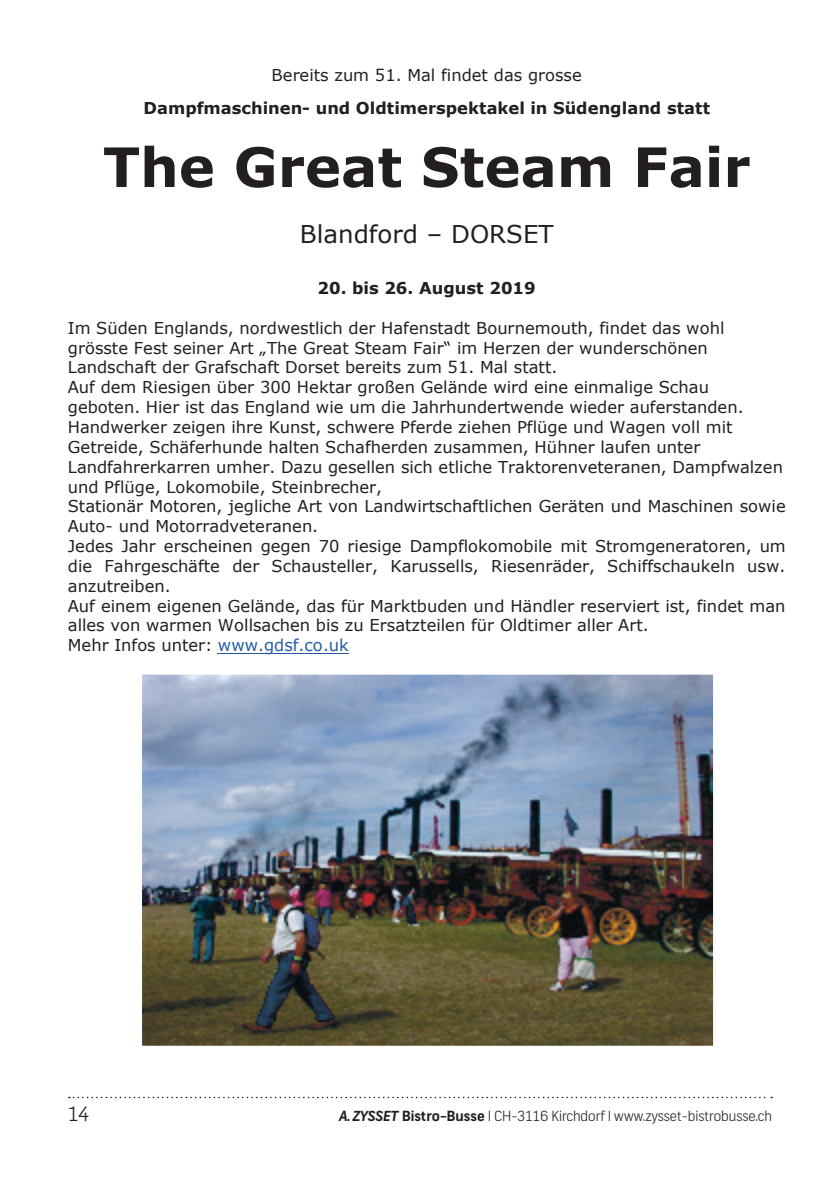
<style>
.page{position:relative;width:840px;height:1191px;background:#fff}
.page>*{position:absolute;margin:0;border:0;box-sizing:border-box;transform-origin:0 0}
.t1{font:700 54.4px "Verdana";color:#231f20}
.t2{font:24.4px "Verdana";color:#231f20}
.t3{font:300 20px "Frank";color:#231f20}
.t4{font:16.4px/19.8px "Verdana";color:#231f20}
.t5{font:700 16.4px "Verdana";color:#231f20}
.t6{font:300 14px "Frank";color:#231f20}
.s1{color:#245aa5}
.s2{font-weight:700;font-style:italic}
.s3{font-weight:700}
</style>
<div class="page">
<svg style="left:69px;top:1096px;width:702px;height:2px"></svg>
<hr style="left:218px;top:653px;width:131px;height:1px;background:#245aa5">
<img style="left:142px;top:674px;width:570px;height:371px">
<p class="t4" style="left:271px;top:64px;width:311px">Bereits zum 51. Mal findet das grosse</p>
<p class="t5" style="left:143px;top:97px;width:568px">Dampfmaschinen- und Oldtimerspektakel in Südengland statt</p>
<h1 class="t1" style="left:103px;top:132px;width:648px">The Great Steam Fair</h1>
<h2 class="t2" style="left:300px;top:218px;width:255px">Blandford – DORSET</h2>
<p class="t5" style="left:317px;top:277px;width:220px">20. bis 26. August 2019</p>
<p class="t4" style="left:68px;top:317px;width:719px">Im Süden Englands, nordwestlich der Hafenstadt Bournemouth, findet das wohl grösste Fest seiner Art „The Great Steam Fair“ im Herzen der wunderschönen Landschaft der Grafschaft Dorset bereits zum 51. Mal statt.<br>Auf dem Riesigen über 300 Hektar großen Gelände wird eine einmalige Schau<br>geboten. Hier ist das England wie um die Jahrhundertwende wieder auferstanden.<br>Handwerker zeigen ihre Kunst, schwere Pferde ziehen Pflüge und Wagen voll mit Getreide, Schäferhunde halten Schafherden zusammen, Hühner laufen unter Landfahrerkarren umher. Dazu gesellen sich etliche Traktorenveteranen, Dampfwalzen und Pflüge, Lokomobile, Steinbrecher,<br>Stationär Motoren, jegliche Art von Landwirtschaftlichen Geräten und Maschinen sowie Auto- und Motorradveteranen.<br>Jedes Jahr erscheinen gegen 70 riesige Dampflokomobile mit Stromgeneratoren, um die Fahrgeschäfte der Schausteller, Karussells, Riesenräder, Schiffschaukeln usw. anzutreiben.<br>Auf einem eigenen Gelände, das für Marktbuden und Händler reserviert ist, findet man alles von warmen Wollsachen bis zu Ersatzteilen für Oldtimer aller Art.<br>Mehr Infos unter: <span class="s1">www.gdsf.co.uk</span></p>
<p class="t3" style="left:68px;top:1101px;width:23px">14</p>
<p class="t6" style="left:339px;top:1107px;width:434px"><span class="s2">A. ZYSSET</span> <span class="s3">Bistro-Busse</span> I CH-3116 Kirchdorf I www.zysset-bistrobusse.ch</p>
</div>
